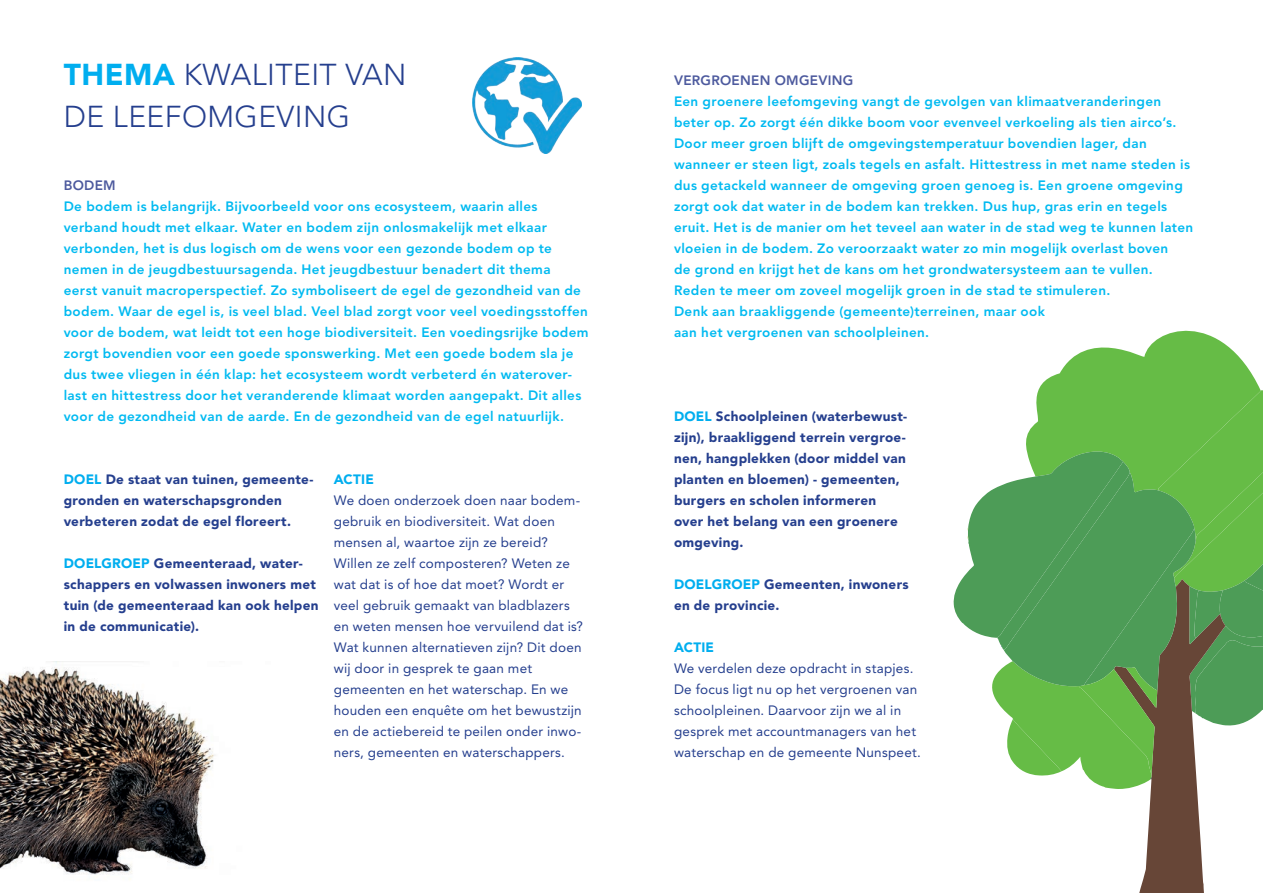
<style>
.page{position:relative;width:1263px;height:893px;background:#fff}
.page>*{position:absolute;margin:0;border:0;box-sizing:border-box;transform-origin:0 0}
.t1{font:300 30px/42px "Avenir LT Std";letter-spacing:.015em;color:#253f8e}
.t2{font:800 13.5px/21px "Avenir LT Std";letter-spacing:.025em;color:#00baf1}
.t3{font:13.5px/21px "Avenir LT Std";letter-spacing:.015em;color:#253f8e}
.t4{font:900 13.5px/21px "Avenir LT Std";letter-spacing:.02em;color:#253f8e}
.t5{font:800 13.5px "Avenir LT Std";letter-spacing:.02em;color:#4d5a9e}
.t6{font:900 13.5px "Avenir LT Std";letter-spacing:.01em;color:#00aeef}
.s1{font-weight:900;color:#00aeef}
.s2{color:#00aeef}
</style>
<div class="page">
<svg style="left:953px;top:330px;width:310px;height:563px"></svg>
<img style="left:473px;top:58px;width:108px;height:96px">
<img style="left:0;top:662px;width:215px;height:213px">
<h1 class="t1" style="left:64px;top:54px;width:344px"><span class="s1">THEMA</span> KWALITEIT VAN<br>DE LEEFOMGEVING</h1>
<p class="t5" style="left:64px;top:177px;width:54px">BODEM</p>
<p class="t2" style="left:64px;top:196px;width:526px">De bodem is belangrijk. Bijvoorbeeld voor ons ecosysteem, waarin alles verband houdt met elkaar. Water en bodem zijn onlosmakelijk met elkaar verbonden, het is dus logisch om de wens voor een gezonde bodem op te nemen in de jeugdbestuursagenda. Het jeugdbestuur benadert dit thema<br>eerst vanuit macroperspectief. Zo symboliseert de egel de gezondheid van de bodem. Waar de egel is, is veel blad. Veel blad zorgt voor veel voedingsstoffen voor de bodem, wat leidt tot een hoge biodiversiteit. Een voedingsrijke bodem zorgt bovendien voor een goede sponswerking. Met een goede bodem sla je dus twee vliegen in één klap: het ecosysteem wordt verbeterd én waterover&shy;last en hittestress door het veranderende klimaat worden aangepakt. Dit alles voor de gezondheid van de aarde. En de gezondheid van de egel natuurlijk.</p>
<p class="t4" style="left:64px;top:469px;width:251px"><span class="s2">DOEL</span> De staat van tuinen, gemeente&shy;gronden en waterschapsgronden verbeteren zodat de egel floreert.</p>
<p class="t4" style="left:64px;top:553px;width:256px"><span class="s2">DOELGROEP</span> Gemeenteraad, water&shy;schappers en volwassen inwoners met tuin (de gemeenteraad kan ook helpen in de communicatie).</p>
<p class="t6" style="left:334px;top:471px;width:42px">ACTIE</p>
<p class="t3" style="left:334px;top:490px;width:251px">We doen onderzoek doen naar bodem&shy;gebruik en biodiversiteit. Wat doen mensen al, waartoe zijn ze bereid?<br>Willen ze zelf composteren? Weten ze wat dat is of hoe dat moet? Wordt er veel gebruik gemaakt van bladblazers en weten mensen hoe vervuilend dat is?<br>Wat kunnen alternatieven zijn? Dit doen wij door in gesprek te gaan met gemeenten en het waterschap. En we houden een enquête om het bewustzijn en de actiebereid te peilen onder inwo&shy;ners, gemeenten en waterschappers.</p>
<p class="t5" style="left:674px;top:72px;width:181px">VERGROENEN OMGEVING</p>
<p class="t2" style="left:674px;top:91px;width:521px">Een groenere leefomgeving vangt de gevolgen van klimaatveranderingen beter op. Zo zorgt één dikke boom voor evenveel verkoeling als tien airco’s.<br>Door meer groen blijft de omgevingstemperatuur bovendien lager, dan wanneer er steen ligt, zoals tegels en asfalt. Hittestress in met name steden is dus getackeld wanneer de omgeving groen genoeg is. Een groene omgeving zorgt ook dat water in de bodem kan trekken. Dus hup, gras erin en tegels eruit. Het is de manier om het teveel aan water in de stad weg te kunnen laten vloeien in de bodem. Zo veroorzaakt water zo min mogelijk overlast boven<br>de grond en krijgt het de kans om het grondwatersysteem aan te vullen.<br>Reden te meer om zoveel mogelijk groen in de stad te stimuleren.<br>Denk aan braakliggende (gemeente)terreinen, maar ook<br>aan het vergroenen van schoolpleinen.</p>
<p class="t4" style="left:674px;top:406px;width:235px"><span class="s2">DOEL</span> Schoolpleinen (waterbewust&shy;zijn), braakliggend terrein vergroe&shy;nen, hangplekken (door middel van planten en bloemen) - gemeenten, burgers en scholen informeren over het belang van een groenere omgeving.</p>
<p class="t4" style="left:674px;top:574px;width:236px"><span class="s2">DOELGROEP</span> Gemeenten, inwoners en de provincie.</p>
<p class="t6" style="left:674px;top:639px;width:42px">ACTIE</p>
<p class="t3" style="left:674px;top:658px;width:248px">We verdelen deze opdracht in stapjes.<br>De focus ligt nu op het vergroenen van schoolpleinen. Daarvoor zijn we al in gesprek met accountmanagers van het waterschap en de gemeente Nunspeet.</p>
</div>
